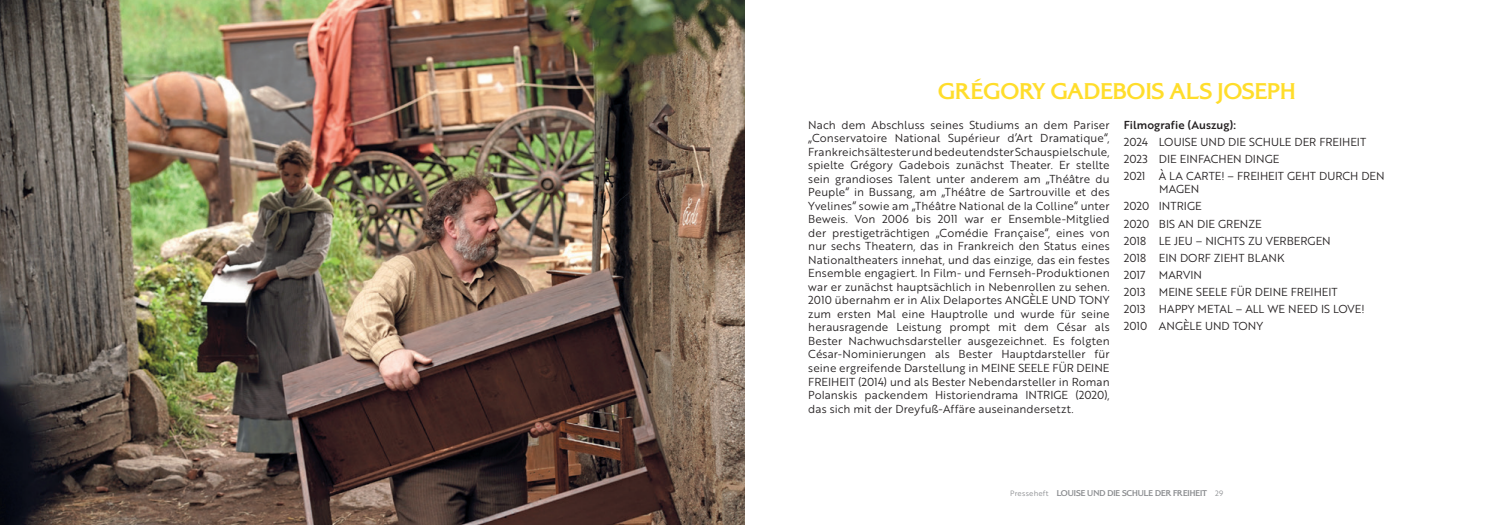
<style>
.page{position:relative;width:1489px;height:525px;background:#fff}
.page>*{position:absolute;margin:0;border:0;box-sizing:border-box;transform-origin:0 0}
.t1{font:700 23.75px "Alexon";color:#ffdd2b}
.t2{font:11.25px/13.5px "Brother 1816 Book";color:#231f20}
.t3{font:11.25px "Brother 1816 Medium";letter-spacing:.005em;color:#231f20}
.t4{font:700 8.75px "Alexon";color:#8a8c8f}
.s1{font-family:"Brother 1816 Book";font-weight:400;font-size:7.5px}
</style>
<div class="page">
<img style="left:0;top:0;width:744px;height:524px">
<h1 class="t1" style="left:937px;top:75px;width:359px">GRÉGORY GADEBOIS ALS JOSEPH</h1>
<p class="t2" style="left:808px;top:117px;width:303px;text-align:justify">Nach dem Abschluss seines Studiums an dem Pariser „Conservatoire National Supérieur d’Art Dramatique“, Frankreichs ältester und bedeutendster Schauspielschule, spielte Grégory Gadebois zunächst Theater. Er stellte sein grandioses Talent unter anderem am „Théâtre du Peuple“ in Bussang, am „Théâtre de Sartrouville et des Yvelines“ sowie am „Théâtre National de la Colline“ unter Beweis. Von 2006 bis 2011 war er Ensemble-Mitglied der prestigeträchtigen „Comédie Française“, eines von nur sechs Theatern, das in Frankreich den Status eines Nationaltheaters innehat, und das einzige, das ein festes Ensemble engagiert. In Film- und Fernseh-Produktionen war er zunächst hauptsächlich in Nebenrollen zu sehen.<br>2010 übernahm er in Alix Delaportes ANGÈLE UND TONY zum ersten Mal eine Hauptrolle und wurde für seine herausragende Leistung prompt mit dem César als Bester Nachwuchsdarsteller ausgezeichnet. Es folgten César-Nominierungen als Bester Hauptdarsteller für seine ergreifende Darstellung in MEINE SEELE FÜR DEINE FREIHEIT (2014) und als Bester Nebendarsteller in Roman Polanskis packendem Historiendrama INTRIGE (2020), das sich mit der Dreyfuß-Affäre auseinandersetzt.</p>
<p class="t3" style="left:1123px;top:116px;width:114px">Filmografie (Auszug):</p>
<p class="t2" style="left:1123px;top:133px;width:262px;line-height:17px">2024 LOUISE UND DIE SCHULE DER FREIHEIT<br>2023 DIE EINFACHEN DINGE<br>2021 À LA CARTE! – FREIHEIT GEHT DURCH DEN</p>
<p class="t2" style="left:1123px;top:180px;width:242px;line-height:17px;text-indent:35px">MAGEN<br>2020 INTRIGE<br>2020 BIS AN DIE GRENZE<br>2018 LE JEU – NICHTS ZU VERBERGEN<br>2018 EIN DORF ZIEHT BLANK<br>2017 MARVIN<br>2013 MEINE SEELE FÜR DEINE FREIHEIT<br>2013 HAPPY METAL – ALL WE NEED IS LOVE!<br>2010 ANGÈLE UND TONY</p>
<p class="t4" style="left:1010px;top:487px;width:215px"><span class="s1">Presseheft</span> LOUISE UND DIE SCHULE DER FREIHEIT <span class="s1">29</span></p>
</div>
